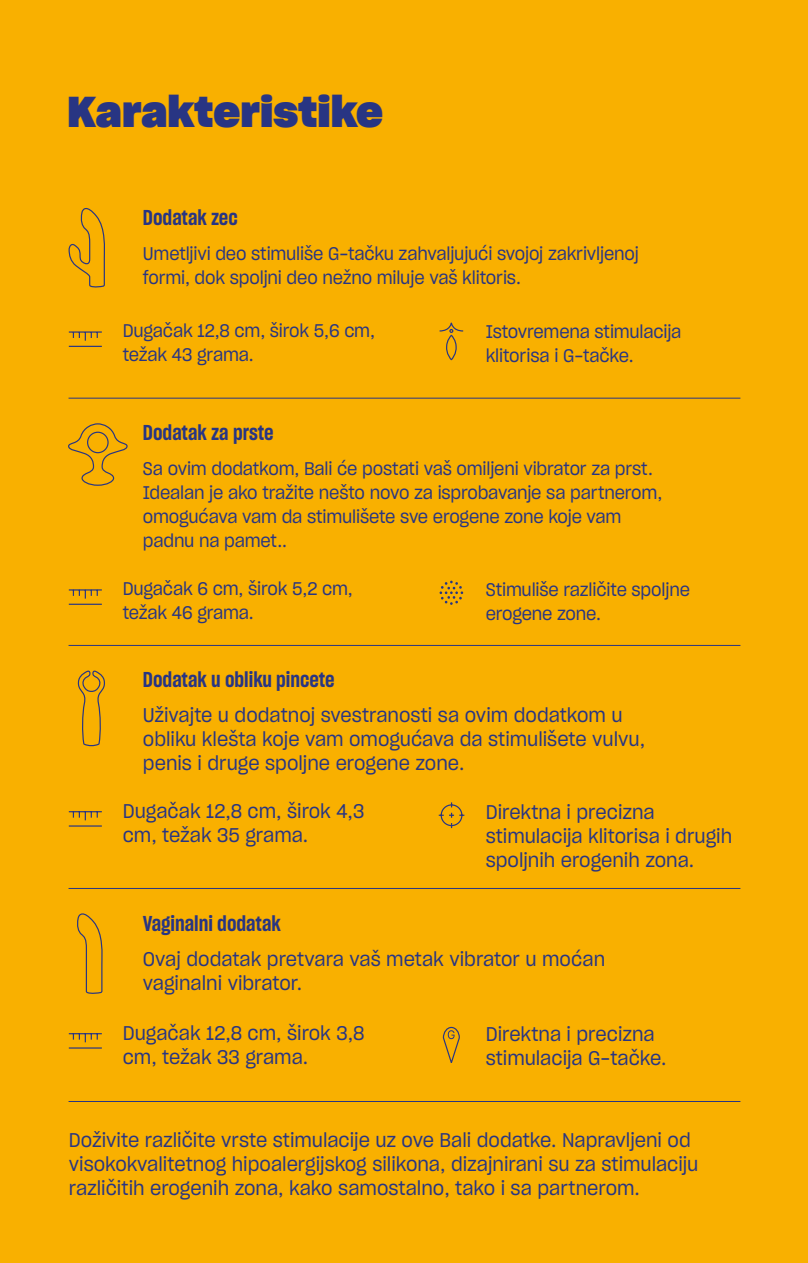
<style>
.page{position:relative;width:808px;height:1263px;background:#f9b000}
.page>*{position:absolute;margin:0;border:0;box-sizing:border-box;transform-origin:0 0}
.t1{font:42px "Sharp Grotesk Bold 20";color:#283583}
.t2{font:21px "Sharp Grotesk Semi Bold 15";color:#283583}
.t3{font:19.5px/24px "Sharp Grotesk Book 18";color:#283583}
.t4{font:18px/24px "Sharp Grotesk Book 18";letter-spacing:-.01em;color:#283583}
</style>
<div class="page">
<hr style="left:69px;top:398px;width:671px;height:1px;background:#283583">
<hr style="left:69px;top:888px;width:671px;height:1px;background:#283583">
<hr style="left:69px;top:1101px;width:671px;height:1px;background:#283583">
<hr style="left:69px;top:645px;width:671px;height:1px;background:#283583">
<hr style="left:69px;top:331px;width:33px;height:2px;background:#283583">
<hr style="left:69px;top:346px;width:33px;height:1px;background:#283583">
<svg style="left:73px;top:332px;width:25px;height:9px"></svg>
<hr style="left:69px;top:1033px;width:33px;height:1px;background:#283583">
<hr style="left:69px;top:1047px;width:33px;height:1px;background:#283583">
<svg style="left:73px;top:1034px;width:25px;height:8px"></svg>
<hr style="left:69px;top:811px;width:33px;height:1px;background:#283583">
<hr style="left:69px;top:825px;width:33px;height:2px;background:#283583">
<svg style="left:73px;top:812px;width:25px;height:8px"></svg>
<hr style="left:69px;top:589px;width:33px;height:1px;background:#283583">
<hr style="left:69px;top:604px;width:33px;height:1px;background:#283583">
<svg style="left:73px;top:590px;width:25px;height:9px"></svg>
<svg style="left:68px;top:208px;width:37px;height:80px"></svg>
<svg style="left:439px;top:323px;width:25px;height:38px"></svg>
<svg style="left:68px;top:423px;width:60px;height:63px"></svg>
<svg style="left:439px;top:581px;width:24px;height:24px"></svg>
<svg style="left:78px;top:670px;width:27px;height:77px"></svg>
<svg style="left:438px;top:802px;width:27px;height:27px"></svg>
<svg style="left:442px;top:1026px;width:18px;height:37px"></svg>
<svg style="left:77px;top:913px;width:26px;height:81px"></svg>
<h1 class="t1" style="left:68px;top:79px;width:317px">Karakteristike</h1>
<p class="t2" style="left:143px;top:203px;width:96px">Dodatak zec</p>
<p class="t4" style="left:143px;top:241px;width:497px">Umetljivi deo stimuliše G-tačku zahvaljujući svojoj zakrivljenoj formi, dok spoljni deo nežno miluje vaš klitoris.</p>
<p class="t4" style="left:123px;top:318px;width:254px">Dugačak 12,8 cm, širok 5,6 cm, težak 43 grama.</p>
<p class="t4" style="left:486px;top:319px;width:197px">Istovremena stimulacija klitorisa i G-tačke.</p>
<p class="t2" style="left:143px;top:418px;width:132px">Dodatak za prste</p>
<p class="t4" style="left:143px;top:456px;width:521px">Sa ovim dodatkom, Bali će postati vaš omiljeni vibrator za prst.<br>Idealan je ako tražite nešto novo za isprobavanje sa partnerom, omogućava vam da stimulišete sve erogene zone koje vam padnu na pamet..</p>
<p class="t4" style="left:123px;top:576px;width:231px">Dugačak 6 cm, širok 5,2 cm, težak 46 grama.</p>
<p class="t4" style="left:486px;top:577px;width:206px">Stimuliše različite spoljne erogene zone.</p>
<p class="t2" style="left:143px;top:665px;width:193px">Dodatak u obliku pincete</p>
<p class="t3" style="left:143px;top:703px;width:504px">Uživajte u dodatnoj svestranosti sa ovim dodatkom u obliku klešta koje vam omogućava da stimulišete vulvu, penis i druge spoljne erogene zone.</p>
<p class="t3" style="left:123px;top:799px;width:243px">Dugačak 12,8 cm, širok 4,3 cm, težak 35 grama.</p>
<p class="t3" style="left:486px;top:799px;width:248px">Direktna i precizna stimulacija klitorisa i drugih spoljnih erogenih zona.</p>
<p class="t2" style="left:143px;top:908px;width:139px">Vaginalni dodatak</p>
<p class="t3" style="left:143px;top:946px;width:464px">Ovaj dodatak pretvara vaš metak vibrator u moćan vaginalni vibrator.</p>
<p class="t3" style="left:123px;top:1021px;width:243px">Dugačak 12,8 cm, širok 3,8 cm, težak 33 grama.</p>
<p class="t3" style="left:486px;top:1021px;width:182px">Direktna i precizna stimulacija G-tačke.</p>
<p class="t3" style="left:69px;top:1127px;width:631px">Doživite različite vrste stimulacije uz ove Bali dodatke. Napravljeni od visokokvalitetnog hipoalergijskog silikona, dizajnirani su za stimulaciju različitih erogenih zona, kako samostalno, tako i sa partnerom.</p>
</div>
